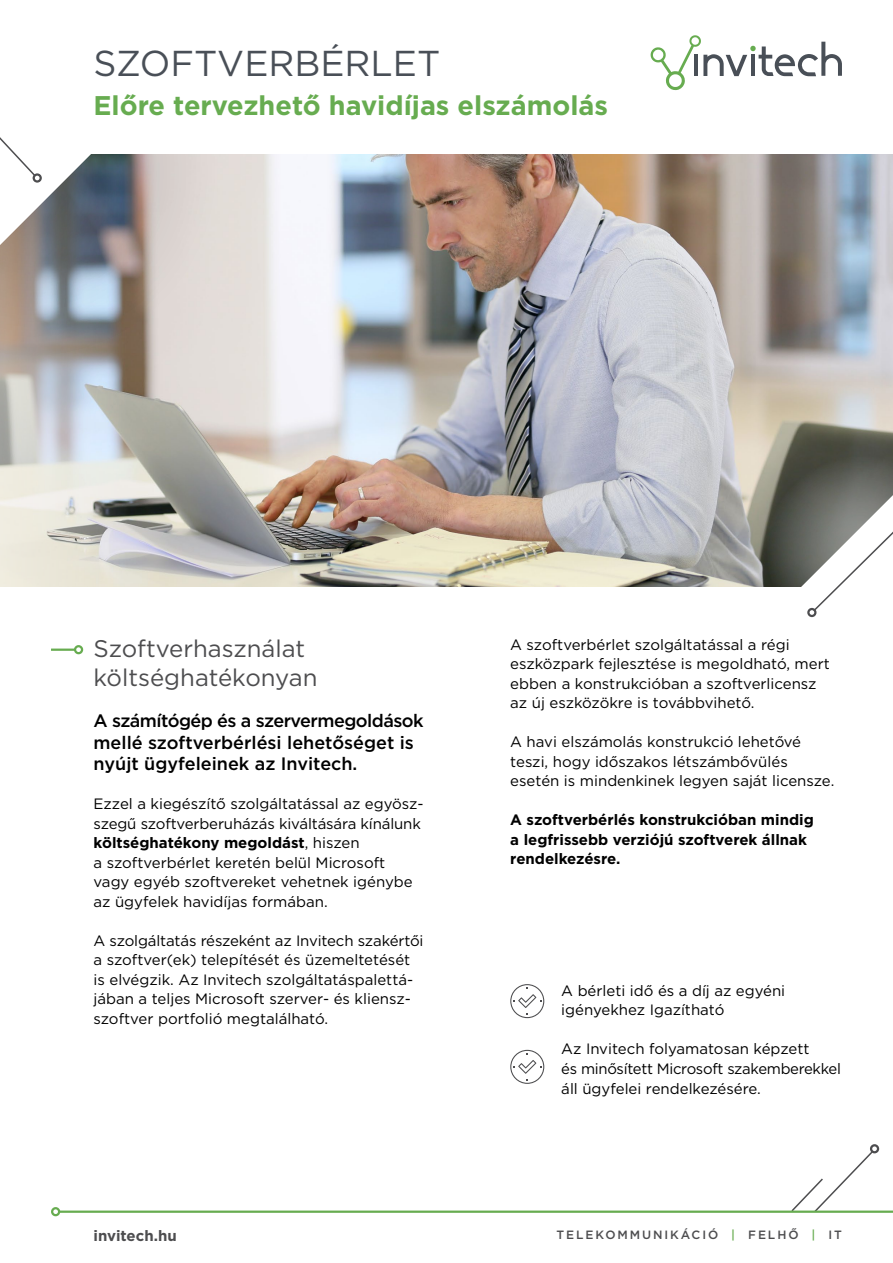
<style>
.page{position:relative;width:893px;height:1263px;background:#fff}
.page>*{position:absolute;margin:0;border:0;box-sizing:border-box;transform-origin:0 0}
.t1{font:36px "Gotham";color:#494f57}
.t2{font:700 27px "Gotham";color:#67ac50}
.t3{font:24px/28.5px "Gotham";color:#4d4d4f}
.t4{font:500 18px/21.8px "Gotham";color:#000}
.t5{font:15px/19.5px "Gotham";color:#000}
.t6{font:700 15px/19.5px "Gotham";color:#000}
.t7{font:700 15px "Gotham";color:#4d4d4f}
.t8{font:500 12px "Gotham";letter-spacing:.16em;color:#4d4d4f}
.s1{font-weight:700}
.s2{color:#67ac50}
</style>
<div class="page">
<img style="left:0;top:154px;width:893px;height:433px">
<svg style="left:0;top:154px;width:225px;height:212px;background:#ada8a7"></svg>
<svg style="left:765px;top:455px;width:128px;height:163px"></svg>
<div style="left:807px;top:608px;width:9px;height:9px;border:2px solid #4d4d4f;border-radius:50%"></div>
<svg style="left:0;top:137px;width:94px;height:108px"></svg>
<div style="left:33px;top:173px;width:9px;height:10px;border:2px solid #4d4d4f;border-radius:50%"></div>
<div style="left:870px;top:1144px;width:9px;height:9px;border:2px solid #4d4d4f;border-radius:50%"></div>
<svg style="left:792px;top:1149px;width:82px;height:61px"></svg>
<div style="left:51px;top:1207px;width:9px;height:9px;border:2px solid #67ac50;border-radius:50%"></div>
<hr style="left:59px;top:1210px;width:834px;height:3px;background:#67ac50">
<svg style="left:650px;top:35px;width:192px;height:56px"></svg>
<div style="left:74px;top:645px;width:9px;height:9px;border:2px solid #67ac50;border-radius:50%"></div>
<hr style="left:51px;top:648px;width:25px;height:3px;background:#67ac50">
<svg style="left:510px;top:984px;width:34px;height:34px"></svg>
<svg style="left:510px;top:1050px;width:34px;height:34px"></svg>
<h1 class="t1" style="left:94px;top:40px;width:348px">SZOFTVERBÉRLET</h1>
<h2 class="t2" style="left:94px;top:88px;width:516px">Előre tervezhető havidíjas elszámolás</h2>
<h3 class="t3" style="left:94px;top:634px;width:226px">Szoftverhasználat költséghatékonyan</h3>
<p class="t4" style="left:94px;top:709px;width:332px">A számítógép és a szervermegoldások mellé szoftverbérlési lehetőséget is nyújt ügyfeleinek az Invitech.</p>
<p class="t5" style="left:94px;top:794px;width:332px">Ezzel a kiegészítő szolgáltatással az egyös - szegű szoftverberuházás kiváltására kínálunk <span class="s1">költséghatékony megoldást</span>, hiszen<br>a szoftverbérlet keretén belül Microsoft vagy egyéb szoftvereket vehetnek igénybe az ügyfelek havidíjas formában.</p>
<p class="t5" style="left:94px;top:930px;width:331px">A szolgáltatás részeként az Invitech szakértői a szoftver(ek) telepítését és üzemeltetését is elvégzik. Az Invitech szolgáltatáspalettá&shy;jában a teljes Microsoft szerver- és kliens - szoftver portfolió megtalálható.</p>
<p class="t5" style="left:510px;top:634px;width:321px">A szoftverbérlet szolgáltatással a régi eszközpark fejlesztése is megoldható, mert ebben a konstrukcióban a szoftverlicensz az új eszközökre is továbbvihető.</p>
<p class="t5" style="left:510px;top:732px;width:326px">A havi elszámolás konstrukció lehetővé teszi, hogy időszakos létszámbővülés esetén is mindenkinek legyen saját licensze.</p>
<p class="t6" style="left:510px;top:810px;width:305px">A szoftverbérlés konstrukcióban mindig a legfrissebb verziójú szoftverek állnak rendelkezésre.</p>
<p class="t5" style="left:561px;top:980px;width:225px">A bérleti idő és a díj az egyéni igényekhez Igazítható</p>
<p class="t5" style="left:561px;top:1039px;width:281px">Az Invitech folyamatosan képzett<br>és minősített Microsoft szakemberekkel áll ügyfelei rendelkezésére.</p>
<p class="t7" style="left:94px;top:1226px;width:85px">invitech.hu</p>
<p class="t8" style="left:556px;top:1226px;width:287px">TELEKOMMUNIKÁCIÓ <span class="s2">|</span> FELHŐ <span class="s2">|</span> IT</p>
</div>
